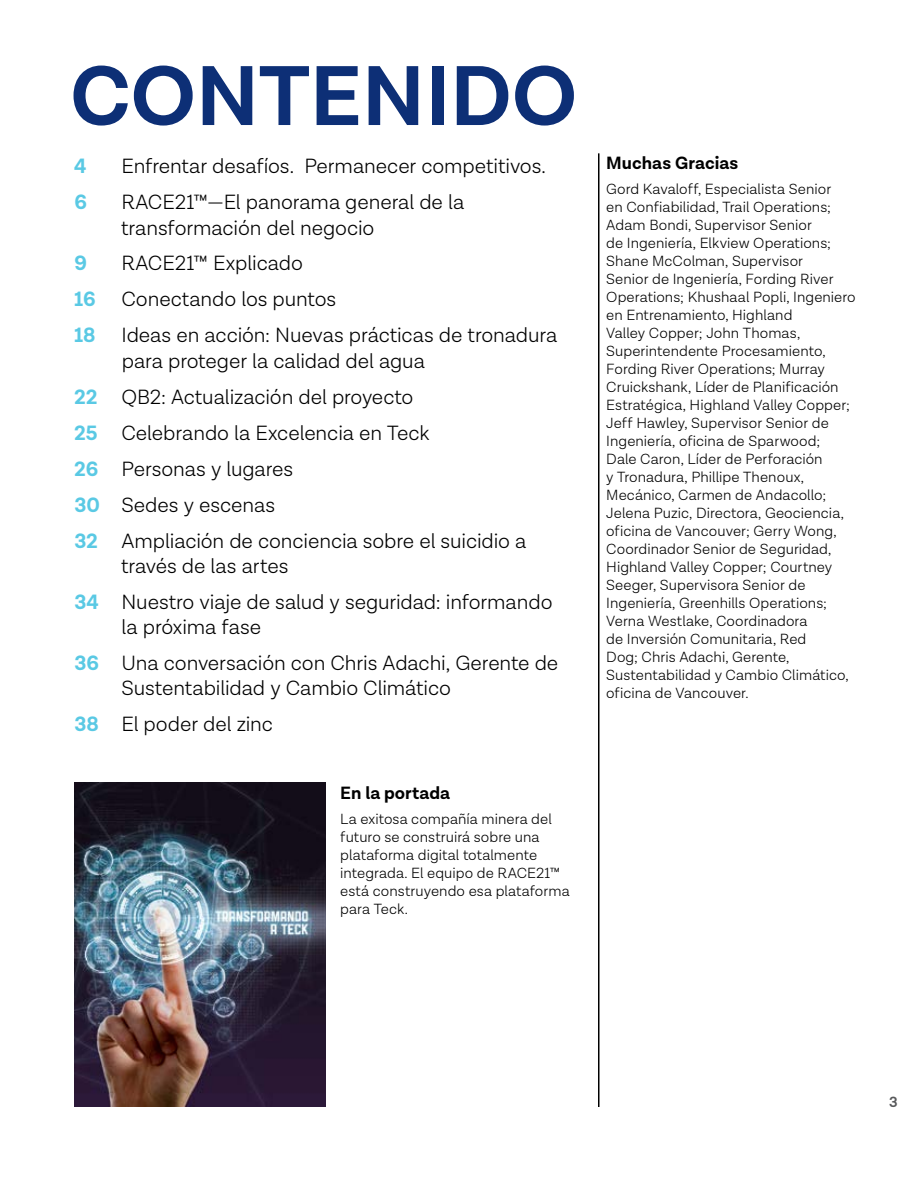
<style>
.page{position:relative;width:918px;height:1188px;background:#fff}
.page>*{position:absolute;margin:0;border:0;box-sizing:border-box;transform-origin:0 0}
.t1{font:700 85.8px "Lota Grotesque";color:#0d2f76}
.t2{font:300 21px/36px "Lota Grotesque";letter-spacing:-.005em;color:#000}
.t3{font:700 21px "Lota Grotesque";color:#5ac9e4}
.t4{font:700 18px "Lota Grotesque";letter-spacing:.005em;color:#000}
.t5{font:300 15px/18px "Lota Grotesque";letter-spacing:.005em;color:#000}
.t6{font:600 15px "Lota Grotesque";color:#58595b}
.s1{font-weight:700;color:#5ac9e4}
</style>
<div class="page">
<hr style="left:598px;top:153px;width:2px;height:954px;background:#000">
<img style="left:74px;top:782px;width:251px;height:325px">
<h1 class="t1" style="left:70px;top:47px;width:509px">CONTENIDO</h1>
<h2 class="t3" style="left:74px;top:154px;width:14px">4</h2>
<h2 class="t2" style="left:121px;top:149px;width:426px">Enfrentar desafíos. Permanecer competitivos.</h2>
<h2 class="t3" style="left:74px;top:190px;width:14px">6</h2>
<h2 class="t2" style="left:121px;top:190px;width:345px;line-height:25.2px">RACE21™—El panorama general de la transformación del negocio</h2>
<h2 class="t3" style="left:75px;top:251px;width:14px">9</h2>
<h2 class="t2" style="left:74px;top:246px;width:484px;text-indent:47px">RACE21™ Explicado<br><span class="s1">16</span> Conectando los puntos<br><span class="s1">18</span> Ideas en acción: Nuevas prácticas de tronadura</h2>
<h2 class="t2" style="left:74px;top:343px;width:454px;text-indent:48px">para proteger la calidad del agua<br><span class="s1">22</span> QB2: Actualización del proyecto<br><span class="s1">25</span> Celebrando la Excelencia en Teck<br><span class="s1">26</span> Personas y lugares<br><span class="s1">30</span> Sedes y escenas<br><span class="s1">32</span> Ampliación de conciencia sobre el suicidio a</h2>
<h2 class="t2" style="left:74px;top:548px;width:480px;text-indent:47px">través de las artes<br><span class="s1">34</span> Nuestro viaje de salud y seguridad: informando</h2>
<h2 class="t2" style="left:74px;top:609px;width:485px;text-indent:47px">la próxima fase<br><span class="s1">36</span> Una conversación con Chris Adachi, Gerente de</h2>
<h2 class="t2" style="left:74px;top:670px;width:378px;text-indent:47px">Sustentabilidad y Cambio Climático<br><span class="s1">38</span> El poder del zinc</h2>
<p class="t4" style="left:340px;top:783px;width:112px">En la portada</p>
<p class="t5" style="left:340px;top:810px;width:231px">La exitosa compañía minera del futuro se construirá sobre una plataforma digital totalmente integrada. El equipo de RACE21™ está construyendo esa plataforma para Teck.</p>
<p class="t4" style="left:606px;top:153px;width:134px">Muchas Gracias</p>
<p class="t5" style="left:606px;top:180px;width:251px">Gord Kavaloff, Especialista Senior<br>en Confiabilidad, Trail Operations; Adam Bondi, Supervisor Senior<br>de Ingeniería, Elkview Operations; Shane McColman, Supervisor<br>Senior de Ingeniería, Fording River Operations; Khushaal Popli, Ingeniero en Entrenamiento, Highland<br>Valley Copper; John Thomas, Superintendente Procesamiento, Fording River Operations; Murray Cruickshank, Líder de Planificación Estratégica, Highland Valley Copper; Jeff Hawley, Supervisor Senior de Ingeniería, oficina de Sparwood;<br>Dale Caron, Líder de Perforación<br>y Tronadura, Phillipe Thenoux, Mecánico, Carmen de Andacollo; Jelena Puzic, Directora, Geociencia, oficina de Vancouver; Gerry Wong, Coordinador Senior de Seguridad, Highland Valley Copper; Courtney Seeger, Supervisora Senior de Ingeniería, Greenhills Operations; Verna Westlake, Coordinadora<br>de Inversión Comunitaria, Red<br>Dog; Chris Adachi, Gerente, Sustentabilidad y Cambio Climático, oficina de Vancouver.</p>
<p class="t6" style="left:889px;top:1093px;width:10px">3</p>
</div>
